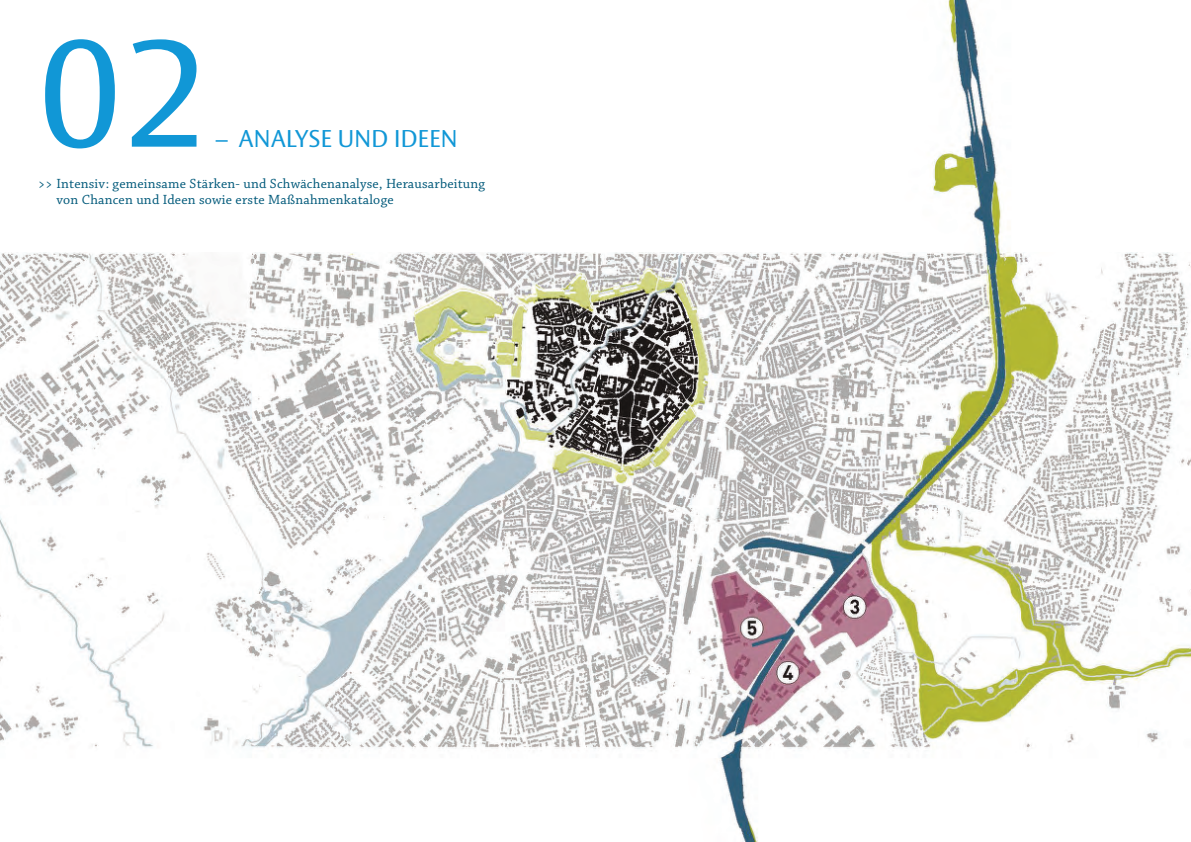
<style>
.page{position:relative;width:1191px;height:842px;background:#fff}
.page>*{position:absolute;margin:0;border:0;box-sizing:border-box;transform-origin:0 0}
.t1{font:150px "Vesta Pro";color:#1197d6}
.t2{font:24px "Vesta Pro";letter-spacing:.015em;color:#1197d6}
.t3{font:14px "Chaparral Pro";letter-spacing:.015em;color:#00597a}
.s1{color:#fff}
</style>
<div class="page">
<img style="left:0;top:0;width:1191px;height:842px">
<h2 class="t1" style="left:38px;top:31px;width:171px">02</h2>
<h2 class="t2" style="left:216px;top:128px;width:243px">– ANALYSE UND IDEEN</h2>
<h2 class="t3" style="left:38px;top:178px;width:448px">&gt;&gt; Intensiv: gemeinsame Stärken- und Schwächenanalyse, Herausarbeitung</h2>
<h2 class="t3" style="left:38px;top:195px;width:357px"><span class="s1">&gt;&gt;</span> von Chancen und Ideen sowie erste Maßnahmenkataloge</h2>
</div>
